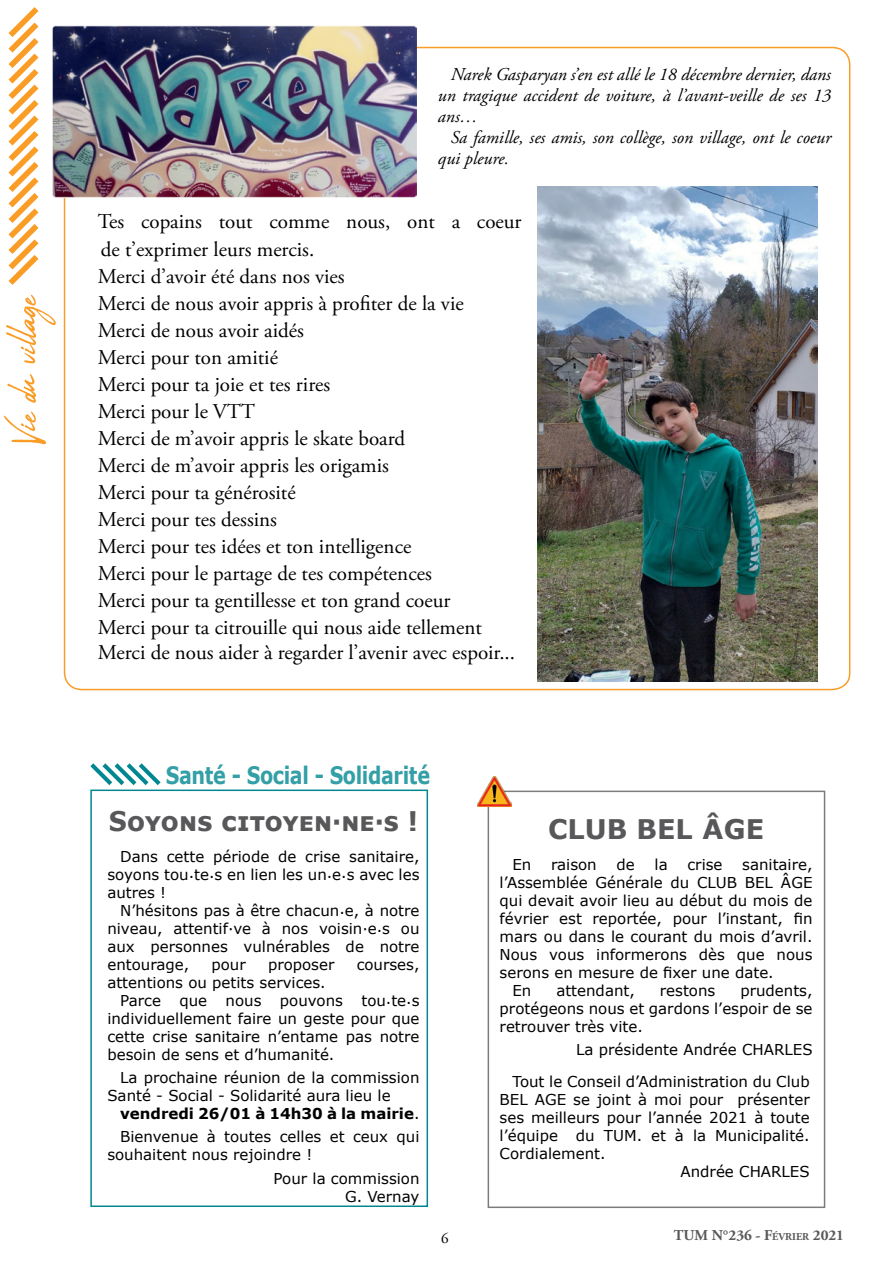
<style>
.page{position:relative;width:893px;height:1263px;background:#fff}
.page>*{position:absolute;margin:0;border:0;box-sizing:border-box;transform-origin:0 0}
.t1{font:54px "Abuget";color:#f99d27}
.t2{font:700 27px "Verdana";color:#58585a;scale:.94 1}
.t3{font:700 27px "Verdana";color:#58585a}
.t4{font:700 24px "Verdana";letter-spacing:-.02em;color:#339fa7;scale:.8 1}
.t5{font:21px/26.8px "Adobe Garamond Pro";color:#000}
.t6{font:italic 18px/21px "Adobe Garamond Pro";color:#000;text-align:justify}
.t7{font:15px/18px "Verdana";color:#000;text-align:justify}
.t8{font:700 15px "Adobe Garamond Pro";color:#58585a}
.t9{font:15px "Adobe Garamond Pro";color:#000}
.s1{font-weight:700}
.s2{font-size:10.5px}
</style>
<div class="page">
<svg style="left:8px;top:7px;width:31px;height:278px"></svg>
<img style="left:52px;top:26px;width:365px;height:171px">
<img style="left:538px;top:187px;width:280px;height:494px">
<div style="left:488px;top:791px;width:337px;height:417px;border:2px solid #7b7c7e"></div>
<img style="left:477px;top:776px;width:35px;height:30px">
<div style="left:90px;top:789px;width:338px;height:418px;border:2px solid #008791"></div>
<svg style="left:90px;top:763px;width:71px;height:22px"></svg>
<h1 class="t1" style="left:-6px;top:445px;width:153px;rotate:-90deg">Vie du village</h1>
<p class="t6" style="left:438px;top:64px;width:395px;text-indent:13px">Narek Gasparyan s’en est allé le 18 décembre dernier, dans un tragique accident de voiture, à l’avant-veille de ses 13 ans…</p>
<p class="t6" style="left:438px;top:127px;width:395px;text-indent:13px">Sa famille, ses amis, son collège, son village, ont le coeur qui pleure.</p>
<p class="t5" style="left:98px;top:209px;width:425px">Tes copains tout comme nous, ont a coeur de t’exprimer leurs mercis.<br>Merci d’avoir été dans nos vies<br>Merci de nous avoir appris à profiter de la vie<br>Merci de nous avoir aidés<br>Merci pour ton amitié<br>Merci pour ta joie et tes rires<br>Merci pour le VTT<br>Merci de m’avoir appris le skate board<br>Merci de m’avoir appris les origamis<br>Merci pour ta générosité<br>Merci pour tes dessins<br>Merci pour tes idées et ton intelligence<br>Merci pour le partage de tes compétences<br>Merci pour ta gentillesse et ton grand coeur<br>Merci pour ta citrouille qui nous aide tellement Merci de nous aider à regarder l’avenir avec espoir...</p>
<h3 class="t4" style="left:166px;top:758px;width:332px">Santé - Social - Solidarité</h3>
<h2 class="t2" style="left:109px;top:802px;width:330px">Soyons citoyen·ne·s !</h2>
<p class="t7" style="left:107px;top:847px;width:314px;text-indent:13px">Dans cette période de crise sanitaire, soyons tou.te.s en lien les un.e.s avec les autres !</p>
<p class="t7" style="left:107px;top:901px;width:314px;text-indent:13px">N’hésitons pas à être chacun.e, à notre niveau, attentif·ve à nos voisin·e.s ou aux personnes vulnérables de notre entourage,</p>
<p class="t7" style="left:211px;top:955px;width:36px">pour</p>
<p class="t7" style="left:268px;top:955px;width:68px">proposer</p>
<p class="t7" style="left:357px;top:955px;width:64px">courses,</p>
<p class="t7" style="left:107px;top:973px;width:220px">attentions ou petits services.</p>
<p class="t7" style="left:120px;top:991px;width:301px">Parce que nous pouvons tou.te.s</p>
<p class="t7" style="left:107px;top:1009px;width:314px">individuellement faire un geste pour que</p>
<p class="t7" style="left:107px;top:1027px;width:314px">cette crise sanitaire n’entame pas notre</p>
<p class="t7" style="left:107px;top:1045px;width:229px">besoin de sens et d’humanité.</p>
<p class="t7" style="left:107px;top:1068px;width:314px;text-indent:13px">La prochaine réunion de la commission<br>Santé - Social - Solidarité aura lieu le</p>
<p class="t7" style="left:120px;top:1101px;width:301px;line-height:23.4px"><span class="s1">vendredi 26/01 à 14h30 à la mairie</span>.<br>Bienvenue à toutes celles et ceux qui</p>
<p class="t7" style="left:274px;top:1143px;width:147px;line-height:23.4px;text-indent:-166px">souhaitent nous rejoindre !<br>Pour la commission</p>
<p class="t7" style="left:345px;top:1187px;width:76px">G. Vernay</p>
<h2 class="t3" style="left:548px;top:810px;width:218px">CLUB BEL âGE</h2>
<p class="t7" style="left:512px;top:855px;width:20px">En</p>
<p class="t7" style="left:551px;top:855px;width:47px">raison</p>
<p class="t7" style="left:617px;top:855px;width:20px">de</p>
<p class="t7" style="left:655px;top:855px;width:15px">la</p>
<p class="t7" style="left:687px;top:855px;width:37px">crise</p>
<p class="t7" style="left:742px;top:855px;width:72px">sanitaire,</p>
<p class="t7" style="left:500px;top:873px;width:314px">l’Assemblée Générale du CLUB BEL âGE</p>
<p class="t7" style="left:500px;top:891px;width:314px">qui devait avoir lieu au début du mois de</p>
<p class="t7" style="left:500px;top:909px;width:314px">février est reportée, pour l’instant, fin</p>
<p class="t7" style="left:500px;top:927px;width:314px">mars ou dans le courant du mois d’avril.</p>
<p class="t7" style="left:500px;top:945px;width:314px">Nous vous informerons dès que nous</p>
<p class="t7" style="left:500px;top:963px;width:276px">serons en mesure de fixer une date.</p>
<p class="t7" style="left:512px;top:981px;width:20px">En</p>
<p class="t7" style="left:556px;top:981px;width:80px">attendant,</p>
<p class="t7" style="left:660px;top:981px;width:57px">restons</p>
<p class="t7" style="left:500px;top:981px;width:314px;text-indent:241px">prudents, protégeons nous et gardons l’espoir de se retrouver très vite.</p>
<p class="t7" style="left:512px;top:1034px;width:302px;line-height:32px;text-align:right">La présidente Andrée CHARLES<br>Tout le Conseil d’Administration du Club</p>
<p class="t7" style="left:500px;top:1091px;width:312px">BEL AGE se joint à moi pour présenter</p>
<p class="t7" style="left:500px;top:1109px;width:312px">ses meilleurs pour l’année 2021 à toute</p>
<p class="t7" style="left:500px;top:1127px;width:312px">l’équipe du TUM. et à la Municipalité.</p>
<p class="t7" style="left:500px;top:1145px;width:107px">Cordialement.</p>
<p class="t7" style="left:680px;top:1163px;width:131px">Andrée CHARLES</p>
<p class="t9" style="left:441px;top:1229px;width:9px">6</p>
<p class="t8" style="left:674px;top:1227px;width:172px">TUM N°236 - F<span class="s2">ÉVRIER</span> 2021</p>
</div>
